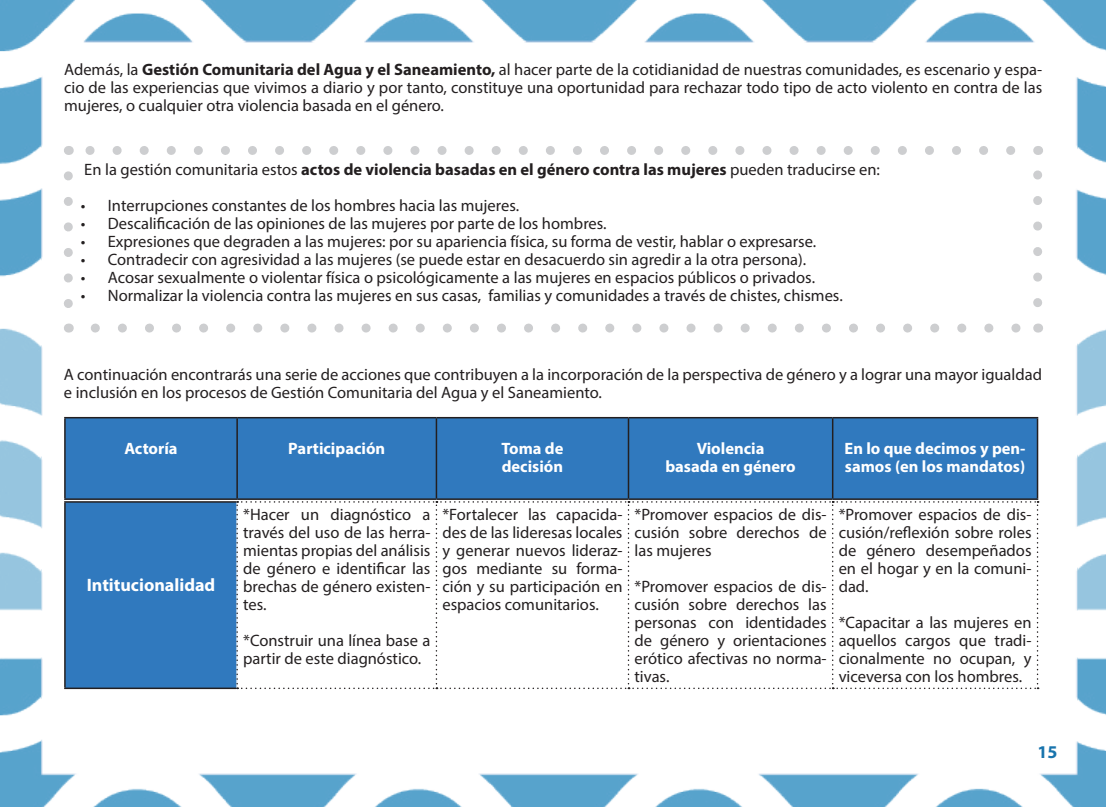
<style>
.page{position:relative;width:1106px;height:808px;background:#fff}
.page>*{position:absolute;margin:0;border:0;box-sizing:border-box;transform-origin:0 0}
.t1{font:700 18px "Myriad Pro";color:#fff}
.t2{font:700 18px "Myriad Pro";color:#3079be}
.t3{font:700 18px "Myriad Pro";color:#1874ad}
.t4{font:16.5px/18px "Myriad Pro";color:#231f20;text-align:justify}
.t5{font:700 16.5px/18px "Myriad Pro";color:#fff}
.t6{font:700 16.5px "Myriad Pro";color:#231f20}
.s1{font-weight:700}
.s2{font-weight:400}
</style>
<div class="page">
<img style="left:0;top:0;width:1106px;height:807px">
<svg style="left:64px;top:176px;width:9px;height:139px"></svg>
<svg style="left:95px;top:324px;width:929px;height:9px"></svg>
<svg style="left:1033px;top:163px;width:9px;height:140px"></svg>
<svg style="left:82px;top:146px;width:928px;height:9px"></svg>
<div style="left:66px;top:418px;width:970px;height:80px;background:#3079be"></div>
<hr style="left:64px;top:417px;width:173px;height:1px;background:#231f20">
<hr style="left:64px;top:418px;width:2px;height:80px;background:#231f20">
<hr style="left:237px;top:417px;width:199px;height:1px;background:#231f20">
<hr style="left:236px;top:418px;width:2px;height:80px;background:#231f20">
<hr style="left:436px;top:417px;width:192px;height:1px;background:#231f20">
<hr style="left:435px;top:418px;width:2px;height:80px;background:#231f20">
<hr style="left:628px;top:417px;width:204px;height:1px;background:#231f20">
<hr style="left:627px;top:418px;width:2px;height:80px;background:#231f20">
<hr style="left:832px;top:417px;width:206px;height:1px;background:#231f20">
<hr style="left:832px;top:418px;width:1px;height:80px;background:#231f20">
<hr style="left:1036px;top:418px;width:2px;height:80px;background:#231f20">
<hr style="left:64px;top:498px;width:173px;height:2px;background:#231f20">
<hr style="left:237px;top:498px;width:199px;height:2px;background:#231f20">
<hr style="left:436px;top:498px;width:192px;height:2px;background:#231f20">
<hr style="left:628px;top:498px;width:204px;height:2px;background:#231f20">
<hr style="left:832px;top:498px;width:206px;height:2px;background:#231f20">
<div style="left:65px;top:502px;width:172px;height:186px;background:#3079be"></div>
<hr style="left:64px;top:501px;width:172px;height:2px;background:#231f20">
<hr style="left:64px;top:503px;width:2px;height:184px;background:#231f20">
<hr style="left:64px;top:687px;width:172px;height:2px;background:#231f20">
<svg style="left:236px;top:501px;width:802px;height:188px"></svg>
<p class="t4" style="left:64px;top:60px;width:979px">Además, la <span class="s1">Gestión Comunitaria del Agua y el Saneamiento,</span> al hacer parte de la cotidianidad de nuestras comunidades, es escenario y espa&shy;cio de las experiencias que vivimos a diario y por tanto, constituye una oportunidad para rechazar todo tipo de acto violento en contra de las mujeres, o cualquier otra violencia basada en el género.</p>
<p class="t6" style="left:84px;top:159px;width:797px"><span class="s2">En la gestión comunitaria estos</span> actos de violencia basadas en el género contra las mujeres <span class="s2">pueden traducirse en:</span></p>
<p class="t4" style="left:81px;top:196px;width:440px">• Interrupciones constantes de los hombres hacia las mujeres.</p>
<p class="t4" style="left:81px;top:214px;width:527px">• Descalificación de las opiniones de las mujeres por parte de los hombres.</p>
<p class="t4" style="left:81px;top:232px;width:737px">• Expresiones que degraden a las mujeres: por su apariencia física, su forma de vestir, hablar o expresarse.</p>
<p class="t4" style="left:81px;top:250px;width:727px">• Contradecir con agresividad a las mujeres (se puede estar en desacuerdo sin agredir a la otra persona).</p>
<p class="t4" style="left:81px;top:268px;width:735px">• Acosar sexualmente o violentar física o psicológicamente a las mujeres en espacios públicos o privados.</p>
<p class="t4" style="left:81px;top:286px;width:763px">• Normalizar la violencia contra las mujeres en sus casas, familias y comunidades a través de chistes, chismes.</p>
<p class="t4" style="left:64px;top:365px;width:979px">A continuación encontrarás una serie de acciones que contribuyen a la incorporación de la perspectiva de género y a lograr una mayor igualdad e inclusión en los procesos de Gestión Comunitaria del Agua y el Saneamiento.</p>
<p class="t5" style="left:124px;top:439px;width:55px">Actoría</p>
<p class="t5" style="left:288px;top:439px;width:98px">Participación</p>
<p class="t5" style="left:501px;top:439px;width:64px">Toma de</p>
<p class="t5" style="left:502px;top:457px;width:63px">decisión</p>
<p class="t5" style="left:696px;top:439px;width:69px">Violencia</p>
<p class="t5" style="left:665px;top:457px;width:132px">basada en género</p>
<p class="t5" style="left:844px;top:439px;width:182px">En lo que decimos y pen&shy;samos (en los mandatos)</p>
<p class="t1" style="left:87px;top:573px;width:130px">Intitucionalidad</p>
<p class="t4" style="left:243px;top:505px;width:189px">*Hacer un diagnóstico a través del uso de las herra&shy;mientas propias del análisis de género e identificar las brechas de género existen&shy;tes.</p>
<p class="t4" style="left:243px;top:631px;width:189px">*Construir una línea base a partir de este diagnóstico.</p>
<p class="t4" style="left:442px;top:505px;width:181px">*Fortalecer las capacida&shy;des de las lideresas locales y generar nuevos lideraz&shy;gos mediante su forma&shy;ción y su participación en espacios comunitarios.</p>
<p class="t4" style="left:634px;top:505px;width:194px">*Promover espacios de dis&shy;cusión sobre derechos de las mujeres</p>
<p class="t4" style="left:634px;top:577px;width:194px">*Promover espacios de dis&shy;cusión sobre derechos las personas con identidades de género y orientaciones erótico afectivas no norma&shy;tivas.</p>
<p class="t4" style="left:838px;top:505px;width:194px">*Promover espacios de dis&shy;cusión/reflexión sobre roles de género desempeñados en el hogar y en la comuni&shy;dad.</p>
<p class="t4" style="left:838px;top:613px;width:194px">*Capacitar a las mujeres en aquellos cargos que tradi&shy;cionalmente no ocupan, y viceversa con los hombres.</p>
<p class="t2" style="left:1022px;top:740px;width:21px">15</p>
<p class="t3" style="left:1037px;top:740px;width:21px">15</p>
</div>
